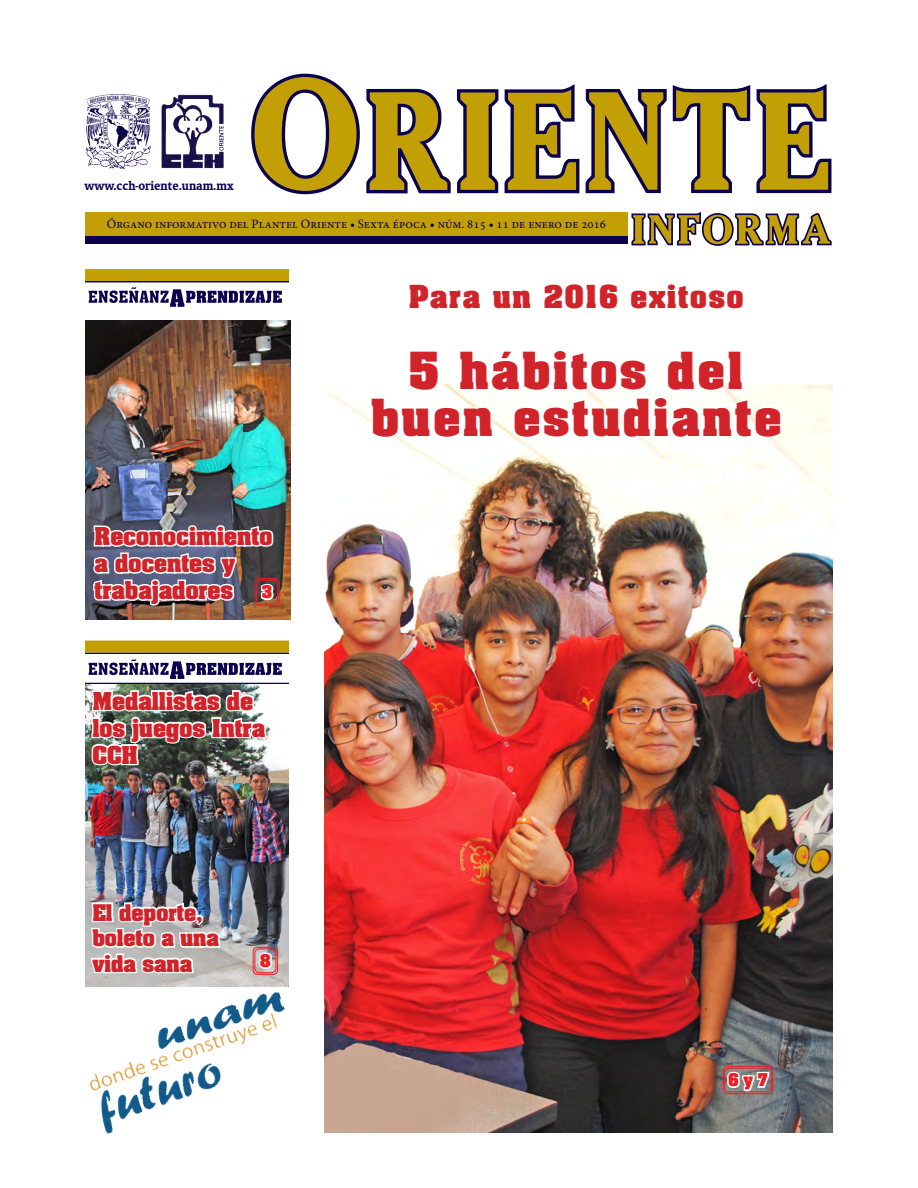
<style>
.page{position:relative;width:918px;height:1188px;background:#fff}
.page>*{position:absolute;margin:0;border:0;box-sizing:border-box;transform-origin:0 0}
.titular_pirmera_llam{font:700 43.5px "Aachen";letter-spacing:.07em;color:#d1232a}
.titular_pirmera_llam-2{font:700 27px "Aachen";letter-spacing:.07em;color:#d1232a}
.llamadas_peques_OK{font:700 21px/27px "Aachen";color:#d1232a}
.llamadas_peques_OK-2{font:700 19.5px/25.5px "Aachen";color:#d1232a}
.pase{font:700 15px "Aachen";color:#ee1d23}
.t1{font:700 13.35px "Oranda BT";color:#0a024e}
.t2{font:12.75px "Minion Pro";color:#0a024e}
</style>
<div class="page">
<svg style="left:89px;top:287px;width:193px;height:20px"></svg>
<div style="left:85px;top:213px;width:543px;height:23px;background:#c39f06"></div>
<img style="left:85px;top:94px;width:139px;height:75px">
<div style="left:85px;top:236px;width:543px;height:8px;background:#0a024e"></div>
<svg style="left:631px;top:212px;width:71px;height:34px"></svg>
<svg style="left:703px;top:214px;width:30px;height:31px"></svg>
<div style="left:702px;top:213px;width:32px;height:33px;border:2px solid #0a024e;border-radius:50%"></div>
<div style="left:711px;top:217px;width:13px;height:24px;background:#fff;border-radius:50%"></div>
<div style="left:710px;top:217px;width:15px;height:25px;border:2px solid #0a024e;border-radius:50%"></div>
<svg style="left:735px;top:212px;width:97px;height:34px"></svg>
<div style="left:253px;top:75px;width:105px;height:118px;background:#c39f06;border-radius:50%"></div>
<div style="left:251px;top:73px;width:109px;height:121px;border:3px solid #0a024e;border-radius:50%"></div>
<div style="left:283px;top:91px;width:45px;height:86px;background:#fff;border-radius:50%"></div>
<div style="left:282px;top:90px;width:47px;height:89px;border:3px solid #0a024e;border-radius:50%"></div>
<svg style="left:366px;top:84px;width:466px;height:110px"></svg>
<hr style="left:373px;top:107px;width:3px;height:68px;background:#0a024e">
<hr style="left:85px;top:281px;width:204px;height:1px;background:#0a024e">
<div style="left:85px;top:269px;width:204px;height:12px;background:#c39f06"></div>
<hr style="left:85px;top:652px;width:204px;height:2px;background:#0a024e">
<hr style="left:85px;top:683px;width:204px;height:1px;background:#0a024e">
<div style="left:85px;top:641px;width:204px;height:12px;background:#c39f06;border:2px solid #c39f06"></div>
<img style="left:85px;top:320px;width:205px;height:300px">
<img style="left:325px;top:385px;width:508px;height:748px">
<svg style="left:369px;top:384px;width:414px;height:67px"></svg>
<img style="left:85px;top:684px;width:204px;height:303px">
<img style="left:90px;top:992px;width:195px;height:142px">
<img style="left:89px;top:659px;width:193px;height:109px">
<svg style="left:90px;top:901px;width:132px;height:98px"></svg>
<div style="left:256px;top:580px;width:22px;height:24px;border:1px solid #ee1d23;border-radius:4px"></div>
<div style="left:254px;top:578px;width:26px;height:28px;border:1px solid #ee1d23;border-radius:4px"></div>
<img style="left:91px;top:523px;width:185px;height:97px">
<div style="left:255px;top:949px;width:21px;height:24px;border:1px solid #ee1d23;border-radius:4px"></div>
<div style="left:253px;top:947px;width:25px;height:28px;border:1px solid #ee1d23;border-radius:4px"></div>
<svg style="left:257px;top:950px;width:17px;height:45px"></svg>
<div style="left:723px;top:1066px;width:50px;height:28px;border:1px solid #ee1d23;border-radius:4px"></div>
<svg style="left:725px;top:1055px;width:46px;height:39px"></svg>
<p class="t1" style="left:84px;top:178px;width:151px">www.cch-oriente.unam.mx</p>
<p class="t2" style="left:107px;top:215px;width:501px">Órgano informativo del Plantel Oriente • Sexta época • núm. 815 • 11 de enero de 2016</p>
<p class="titular_pirmera_llam-2" style="left:409px;top:276px;width:336px">Para un 2016 exitoso</p>
<p class="llamadas_peques_OK" style="left:95px;top:522px;width:179px">Reconocimiento a docentes y trabajadores</p>
<p class="pase" style="left:260px;top:580px;width:11px">5</p>
<p class="pase" style="left:262px;top:581px;width:12px">3</p>
<p class="llamadas_peques_OK" style="left:92px;top:686px;width:174px">Medallistas de los juegos Intra<br>CCH</p>
<p class="llamadas_peques_OK-2" style="left:92px;top:899px;width:128px">El deporte, boleto a una vida sana</p>
<p class="pase" style="left:260px;top:949px;width:12px">8</p>
<p class="titular_pirmera_llam" style="left:410px;top:338px;width:334px">5 hábitos del</p>
<p class="titular_pirmera_llam" style="left:371px;top:384px;width:412px">buen estudiante</p>
<p class="pase" style="left:728px;top:1069px;width:41px">6 y 7</p>
</div>
